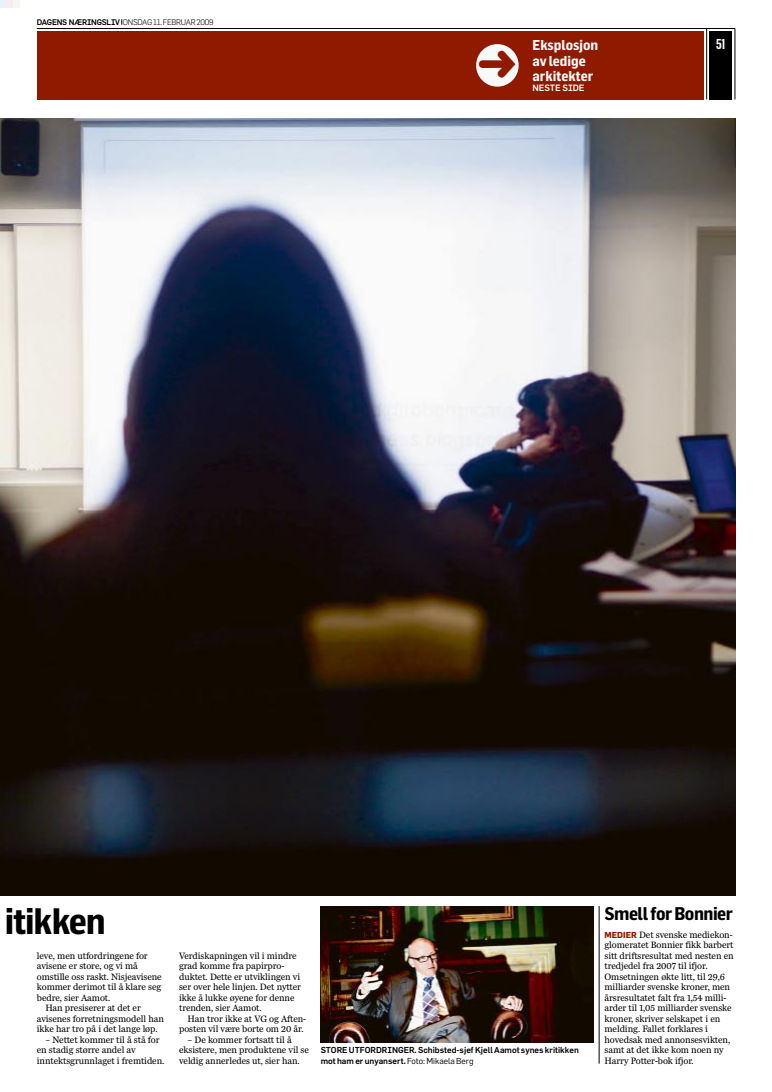
<style>
.page{position:relative;width:772px;height:1092px;background:#fff}
.page>*{position:absolute;margin:0;border:0;box-sizing:border-box;transform-origin:0 0}
.t1{font:700 36px "Flama Semicond";letter-spacing:-.035em;color:#000}
.t2{font:700 18px "Flama Semicond";letter-spacing:-.025em;color:#000}
.t3{font:700 14.2px "Flama Condensed";color:#faf9fa}
.t4{font:700 14px/15.3px "Flama Semicond";letter-spacing:-.005em;color:#faf9fa}
.t5{font:9.5px/10.5px "Miller Daily Two";letter-spacing:-.01em;color:#000}
.t6{font:500 9px "Flama";letter-spacing:-.01em;color:#faf9fa}
.t7{font:500 8.5px/10.5px "Flama";color:#000}
.t8{font:300 8px "Flama";letter-spacing:-.03em;color:#000}
.s1{font-weight:500}
.s2{font-weight:400}
.s3{font-family:"Flama";font-weight:700;font-size:8.5px;color:#901a00}
</style>
<div class="page">
<div style="left:0;top:0;width:6px;height:7px;background:#ebf2f5"></div>
<div style="left:13px;top:0;width:6px;height:7px;background:#f7f6ef"></div>
<div style="left:7px;top:0;width:6px;height:7px;background:#f5edf2"></div>
<div style="left:37px;top:31px;width:666px;height:68px;background:#901a00"></div>
<hr style="left:37px;top:28px;width:697px;height:1px;background:#000">
<div style="left:709px;top:31px;width:22px;height:68px;background:#000"></div>
<hr style="left:734px;top:28px;width:1px;height:71px;background:#000">
<hr style="left:706px;top:28px;width:1px;height:71px;background:#000">
<div style="left:475px;top:44px;width:43px;height:43px;background:#faf9fa;border-radius:50%"></div>
<img style="left:320px;top:906px;width:272px;height:136px">
<img style="left:0;top:118px;width:734px;height:777px">
<hr style="left:598px;top:906px;width:1px;height:157px;background:#000">
<svg style="left:479px;top:51px;width:36px;height:27px"></svg>
<p class="t8" style="left:37px;top:18px;width:178px"><span class="s1">DAGENS NÆRINGSLIV</span> ONSDAG11. FEBRUAR 2009</p>
<h3 class="t4" style="left:532px;top:38px;width:67px">Eksplosjon</h3>
<h3 class="t3" style="left:715px;top:35px;width:11px">51</h3>
<h3 class="t4" style="left:532px;top:53px;width:62px">av ledige arkitekter</h3>
<p class="t6" style="left:532px;top:83px;width:53px">NESTE SIDE</p>
<h1 class="t1" style="left:5px;top:900px;width:102px">itikken</h1>
<p class="t5" style="left:37px;top:949px;width:112px">leve, men utfordringene for</p>
<p class="t5" style="left:37px;top:960px;width:102px">avisene er store, og vi må</p>
<p class="t5" style="left:37px;top:970px;width:126px">omstille oss raskt. Nisjeavisene</p>
<p class="t5" style="left:37px;top:981px;width:126px">kommer derimot til å klare seg</p>
<p class="t5" style="left:37px;top:991px;width:75px">bedre, sier Aamot.</p>
<p class="t5" style="left:45px;top:1002px;width:97px">Han presiserer at det er</p>
<p class="t5" style="left:37px;top:1012px;width:128px">avisenes forretningsmodell han</p>
<p class="t5" style="left:37px;top:1023px;width:122px">ikke har tro på i det lange løp.</p>
<p class="t5" style="left:37px;top:1033px;width:129px;text-indent:9px">– Nettet kommer til å stå for en stadig større andel av inntektsgrunnlaget i fremtiden.</p>
<p class="t5" style="left:179px;top:949px;width:123px">Verdiskapningen vil i mindre grad komme fra papirpro&shy;duktet. Dette er utviklingen vi ser over hele linjen. Det nytter ikke å lukke øyene for denne trenden, sier Aamot.</p>
<p class="t5" style="left:179px;top:1012px;width:128px;text-align:right">Han tror ikke at VG og Aften&shy;posten vil være borte om 20 år.</p>
<p class="t5" style="left:179px;top:1033px;width:131px;text-indent:9px">– De kommer fortsatt til å eksistere, men produktene vil se veldig annerledes ut, sier han.</p>
<p class="t7" style="left:320px;top:1044px;width:259px">STORE UTFORDRINGER. Schibsted-sjef Kjell Aamot synes kritikken mot ham er unyansert. <span class="s2">Foto: Mikaela Berg</span></p>
<h2 class="t2" style="left:604px;top:903px;width:130px">Smell for Bonnier</h2>
<p class="t5" style="left:604px;top:928px;width:131px"><span class="s3">MEDIER</span> Det svenske mediekon&shy;glomeratet Bonnier fikk barbert sitt driftsresultat med nesten en tredjedel fra 2007 til ifjor.<br>Omsetningen økte litt, til 29,6 milliarder svenske kroner, men årsresultatet falt fra 1,54 milli&shy;arder til 1,05 milliarder svenske kroner, skriver selskapet i en melding. Fallet forklares i hovedsak med annonsesvikten, samt at det ikke kom noen ny<br>Harry Potter-bok ifjor.</p>
</div>
